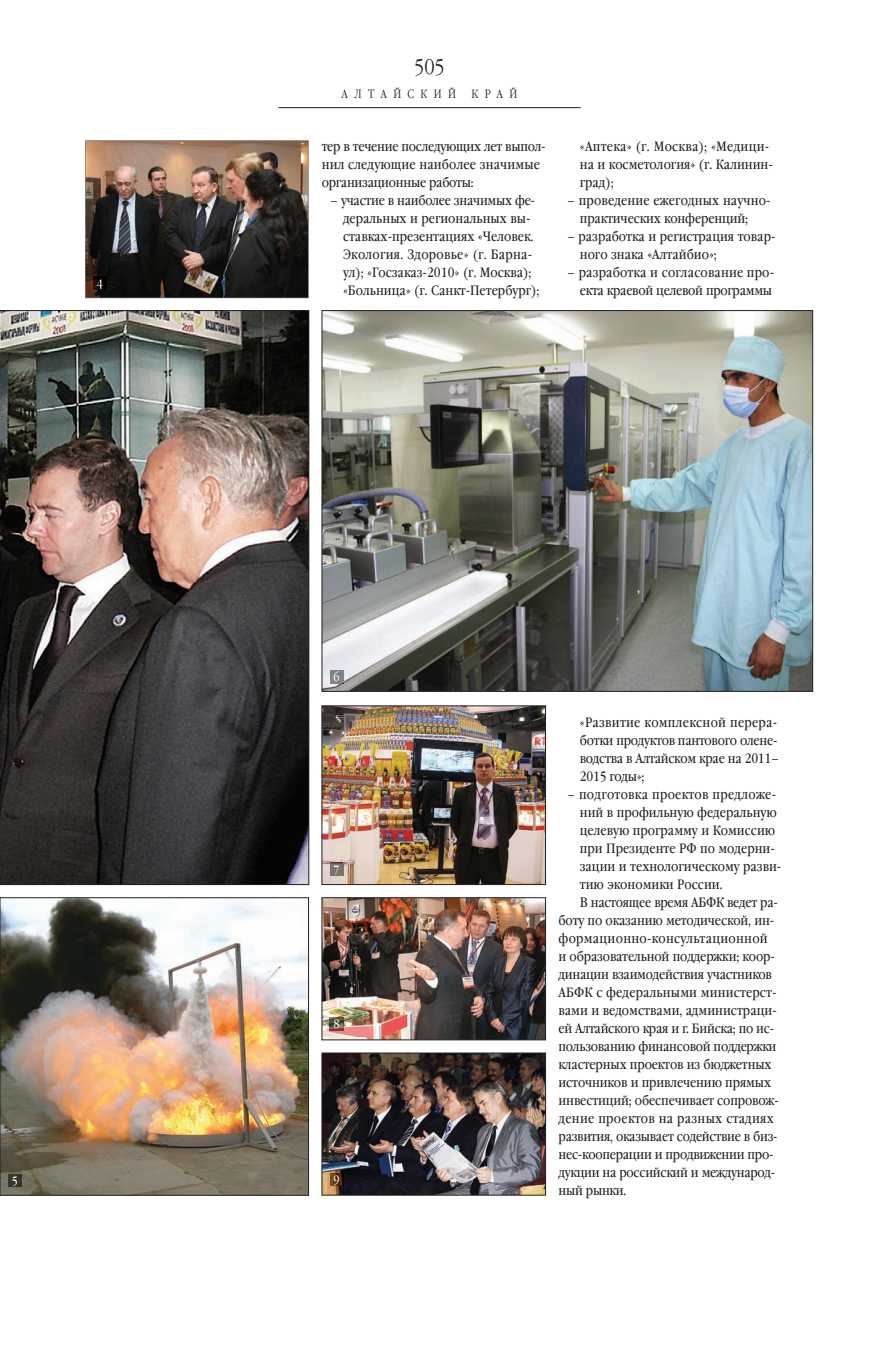
<style>
.page{position:relative;width:892px;height:1360px;background:#fff}
.page>*{position:absolute;margin:0;border:0;box-sizing:border-box;transform-origin:0 0}
.t1{font:300 21px "Garamond Narrow C";color:#231f20}
.t2{font:13.5px/18px "Garamond Book Narrow C";color:#231f20}
.t3{font:13.5px/18px "Garamond Book Narrow C";letter-spacing:-.02em;color:#231f20}
.t4{font:13.5px "Garamond Book Narrow C";letter-spacing:.02em;color:#231f20}
.t5{font:300 12px "Garamond Narrow C";letter-spacing:.535em;color:#231f20}
.t6{font:12px "Garamond Book Narrow C";color:#fff}
</style>
<div class="page">
<hr style="left:278px;top:107px;width:302px;height:1px;background:#231f20">
<img style="left:324px;top:899px;width:219px;height:138px">
<div style="left:322px;top:897px;width:223px;height:142px;border:1px solid #231f20"></div>
<img style="left:324px;top:707px;width:219px;height:175px">
<div style="left:322px;top:705px;width:223px;height:179px;border:1px solid #231f20"></div>
<img style="left:0;top:310px;width:309px;height:574px">
<img style="left:2px;top:899px;width:305px;height:294px">
<div style="left:0;top:897px;width:309px;height:298px;border:1px solid #231f20"></div>
<img style="left:324px;top:1054px;width:219px;height:139px">
<div style="left:322px;top:1052px;width:223px;height:143px;border:1px solid #231f20"></div>
<img style="left:324px;top:312px;width:486px;height:377px">
<svg style="left:9px;top:1173px;width:12px;height:13px"></svg>
<img style="left:85px;top:140px;width:223px;height:158px">
<svg style="left:330px;top:670px;width:13px;height:13px"></svg>
<svg style="left:330px;top:862px;width:13px;height:13px"></svg>
<img style="left:330px;top:1016px;width:13px;height:14px">
<svg style="left:330px;top:1172px;width:13px;height:13px"></svg>
<p class="t6" style="left:97px;top:277px;width:8px">4</p>
<p class="t6" style="left:12px;top:1173px;width:8px">5</p>
<h1 class="t1" style="left:414px;top:56px;width:32px">505</h1>
<p class="t5" style="left:341px;top:87px;width:116px">АЛТАЙСКИЙ</p>
<p class="t5" style="left:471px;top:87px;width:47px">КРАЙ</p>
<p class="t3" style="left:322px;top:138px;width:225px">тер в течение последующих лет выпол&shy;нил следующие наиболее значимые организационные работы:</p>
<p class="t2" style="left:343px;top:192px;width:198px;text-indent:-13px">– участие в наиболее значимых фе&shy;деральных и региональных вы&shy;ставках-презентациях «Человек.<br>Экология. Здоровье» (г. Барна&shy;ул); «Госзаказ-2010» (г. Москва); «Больница» (г. Санкт-Петербург);</p>
<p class="t2" style="left:579px;top:138px;width:194px">«Аптека» (г. Москва); «Медици&shy;на и косметология» (г. Калинин&shy;град);</p>
<p class="t2" style="left:579px;top:191px;width:192px;text-indent:-13px">– проведение ежегодных научно&shy;практических конференций;</p>
<p class="t2" style="left:579px;top:227px;width:197px;text-indent:-13px">– разработка и регистрация товар&shy;ного знака «Алтайбио»;</p>
<p class="t3" style="left:567px;top:263px;width:208px;text-align:right">– разработка и согласование про&shy;екта краевой целевой программы</p>
<p class="t6" style="left:333px;top:670px;width:8px">6</p>
<p class="t6" style="left:333px;top:862px;width:8px">7</p>
<p class="t6" style="left:333px;top:1017px;width:8px">8</p>
<p class="t6" style="left:333px;top:1172px;width:8px">9</p>
<p class="t3" style="left:579px;top:713px;width:201px">«Развитие комплексной перера&shy;ботки продуктов пантового олене&shy;водства в Алтайском крае на 2011–<br>2015 годы»;</p>
<p class="t4" style="left:567px;top:786px;width:210px">– подготовка проектов предложе-</p>
<p class="t2" style="left:579px;top:803px;width:198px">ний в профильную федеральную</p>
<p class="t2" style="left:579px;top:821px;width:197px">целевую программу и Комиссию</p>
<p class="t2" style="left:579px;top:839px;width:196px">при Президенте РФ по модерни-</p>
<p class="t2" style="left:579px;top:857px;width:203px">зации и технологическому разви-</p>
<p class="t2" style="left:579px;top:875px;width:144px">тию экономики России.</p>
<p class="t3" style="left:579px;top:893px;width:199px">В настоящее время АБФК ведет ра-</p>
<p class="t2" style="left:558px;top:911px;width:217px">боту по оказанию методической, ин-</p>
<p class="t4" style="left:558px;top:930px;width:211px">формационно-консультационной</p>
<p class="t2" style="left:558px;top:947px;width:218px">и образовательной поддержки; коор-</p>
<p class="t3" style="left:558px;top:965px;width:215px">динации взаимодействия участников</p>
<p class="t2" style="left:558px;top:983px;width:219px">АБФК с федеральными министерст-</p>
<p class="t2" style="left:558px;top:1001px;width:220px">вами и ведомствами, администраци-</p>
<p class="t3" style="left:558px;top:1019px;width:217px">ей Алтайского края и г. Бийска; по ис-</p>
<p class="t3" style="left:558px;top:1037px;width:219px">пользованию финансовой поддержки</p>
<p class="t2" style="left:558px;top:1055px;width:214px">кластерных проектов из бюджетных</p>
<p class="t2" style="left:558px;top:1073px;width:214px">источников и привлечению прямых</p>
<p class="t2" style="left:558px;top:1091px;width:222px">инвестиций; обеспечивает сопровож-</p>
<p class="t4" style="left:558px;top:1110px;width:217px">дение проектов на разных стадиях</p>
<p class="t3" style="left:558px;top:1127px;width:220px">развития, оказывает содействие в биз-</p>
<p class="t3" style="left:558px;top:1145px;width:216px">нес-кооперации и продвижении про-</p>
<p class="t3" style="left:558px;top:1163px;width:218px">дукции на российский и международ-</p>
<p class="t3" style="left:558px;top:1181px;width:69px">ный рынки.</p>
</div>
